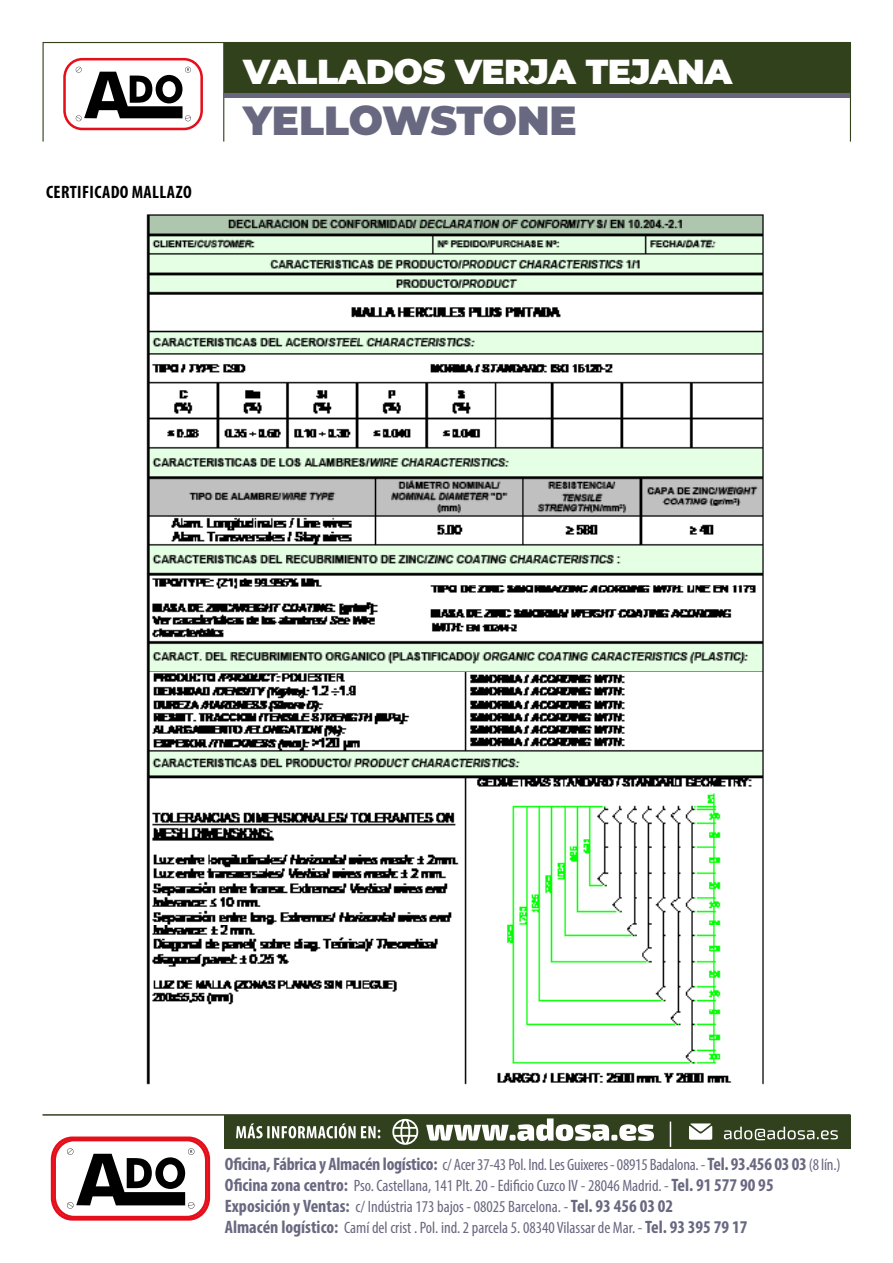
<style>
.page{position:relative;width:893px;height:1263px;background:#fff}
.page>*{position:absolute;margin:0;border:0;box-sizing:border-box;transform-origin:0 0}
.t1{font:900 40.5px "Montserrat";letter-spacing:-.005em;color:#696881}
.t2{font:900 34.5px "Montserrat";letter-spacing:-.01em;color:#fff}
.t3{font:700 condensed 18px "Myriad Pro";letter-spacing:.02em;color:#000}
.t4{font:condensed 16.5px/21px "Myriad Pro";color:#696881}
.s1{font-weight:700;font-size:18px}
</style>
<div class="page">
<div style="left:43px;top:42px;width:808px;height:100px;border:1px solid #31411b"></div>
<hr style="left:223px;top:43px;width:1px;height:99px;background:#31411b">
<div style="left:224px;top:43px;width:626px;height:53px;background:#31411b"></div>
<hr style="left:224px;top:93px;width:626px;height:4px;background:#676580">
<svg style="left:63px;top:58px;width:140px;height:72px"></svg>
<div style="left:224px;top:1115px;width:626px;height:33px;background:#31411e"></div>
<svg style="left:236px;top:1123px;width:144px;height:15px"></svg>
<hr style="left:43px;top:1114px;width:807px;height:2px;background:#31411e">
<svg style="left:392px;top:1119px;width:26px;height:26px"></svg>
<svg style="left:426px;top:1118px;width:228px;height:23px"></svg>
<svg style="left:724px;top:1127px;width:114px;height:13px"></svg>
<svg style="left:689px;top:1123px;width:23px;height:17px"></svg>
<svg style="left:670px;top:1121px;width:1px;height:26px"></svg>
<svg style="left:51px;top:1136px;width:159px;height:84px"></svg>
<img style="left:146px;top:214px;width:618px;height:871px">
<p class="t3" style="left:46px;top:180px;width:147px">CERTIFICADO MALLAZO</p>
<h2 class="t2" style="left:243px;top:45px;width:491px">VALLADOS VERJA TEJANA</h2>
<h1 class="t1" style="left:243px;top:90px;width:335px">YELLOWSTONE</h1>
<p class="t4" style="left:225px;top:1153px;width:617px"><span class="s1">Oficina, Fábrica y Almacén logístico:</span> c/ Acer 37-43 Pol. Ind. Les Guixeres - 08915 Badalona. - <span class="s1">Tel. 93.456 03 03</span> (8 lín.)<br><span class="s1">Oficina zona centro:</span> Pso. Castellana, 141 Plt. 20 - Edificio Cuzco IV - 28046 Madrid. - <span class="s1">Tel. 91 577 90 95<br>Exposición y Ventas:</span> c/ Indústria 173 bajos - 08025 Barcelona. - <span class="s1">Tel. 93 456 03 02<br>Almacén logístico:</span> Camí del crist . Pol. ind. 2 parcela 5. 08340 Vilassar de Mar. - <span class="s1">Tel. 93 395 79 17</span></p>
</div>
